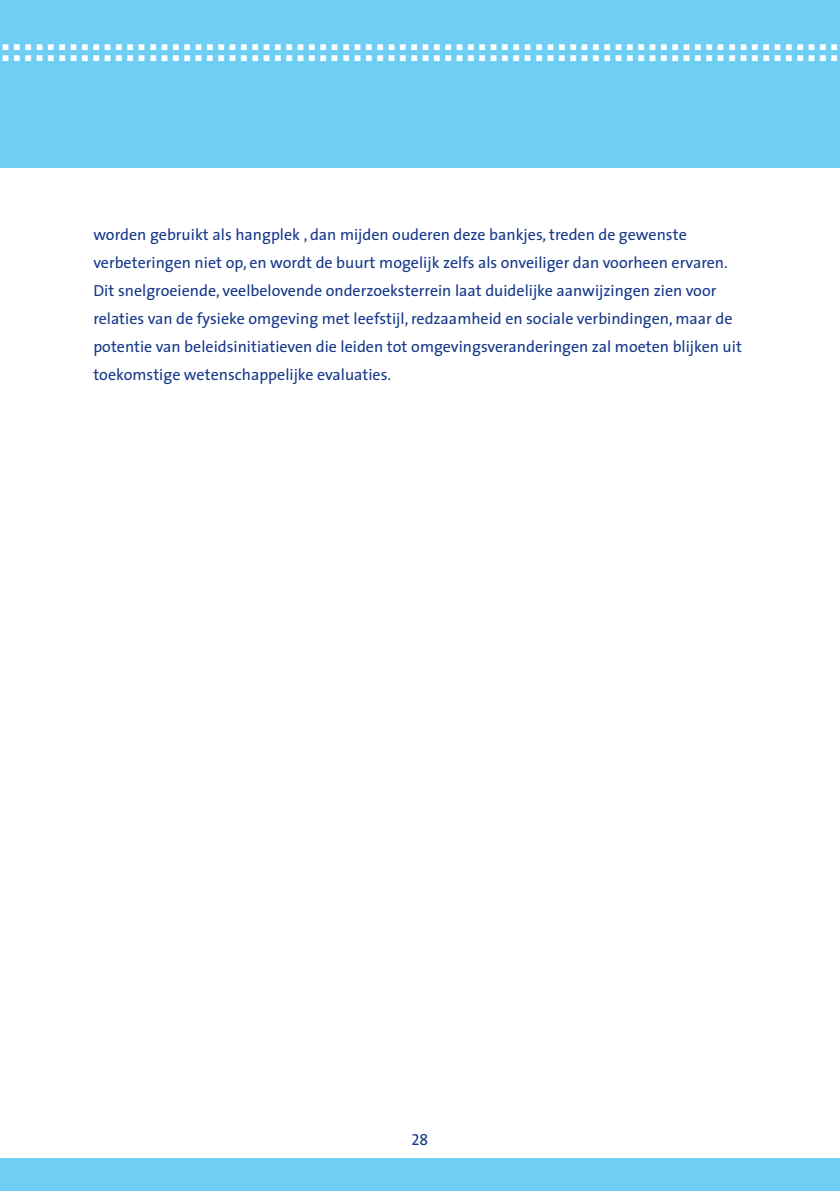
<style>
.page{position:relative;width:840px;height:1191px;background:#fff}
.page>*{position:absolute;margin:0;border:0;box-sizing:border-box;transform-origin:0 0}
.t1{font:16px/28px "The Sans";color:#153889}
.t2{font:16px "The Sans Caps";color:#153889}
.t3{font:5.6px/11.4px "Erasmus Block";color:#fff}
</style>
<div class="page">
<div style="left:0;top:1158px;width:839px;height:33px;background:#6fcef4"></div>
<div style="left:0;top:0;width:839px;height:167px;background:#6fcef4"></div>
<p class="t3" style="left:3px;top:42px;width:835px">A A A A A A A A A A A A A A A A A A A A A A A A A A A A A A A A A A A A A A A A A A A A A A A A A A A A A A A A A A A A A A A A A A A A A A A A A A<br>A A A A A A A A A A A A A A A A A A A A A A A A A A A A A A A A A A A A A A A A A A A A A A A A A A A A A A A A A A A A A A A A A A A A A A A A A A</p>
<p class="t1" style="left:93px;top:221px;width:635px">worden gebruikt als hangplek , dan mijden ouderen deze bankjes, treden de gewenste verbeteringen niet op, en wordt de buurt mogelijk zelfs als onveiliger dan voorheen ervaren.</p>
<p class="t1" style="left:93px;top:277px;width:649px">Dit snelgroeiende, veelbelovende onderzoeksterrein laat duidelijke aanwijzingen zien voor relaties van de fysieke omgeving met leefstijl, redzaamheid en sociale verbindingen, maar de potentie van beleidsinitiatieven die leiden tot omgevingsveranderingen zal moeten blijken uit toekomstige wetenschappelijke evaluaties.</p>
<p class="t2" style="left:411px;top:1129px;width:18px">28</p>
</div>
